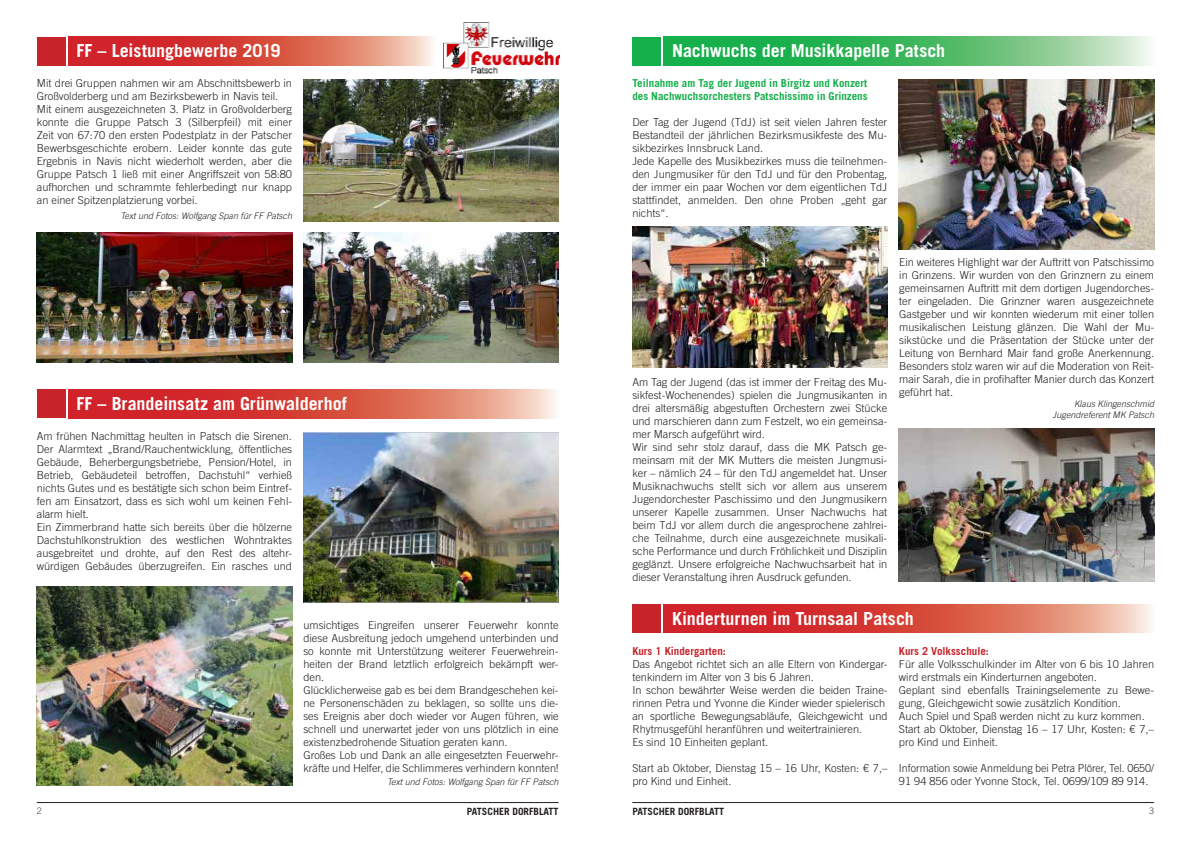
<style>
.page{position:relative;width:1191px;height:842px;background:#fff}
.page>*{position:absolute;margin:0;border:0;box-sizing:border-box;transform-origin:0 0}
.t1{font:700 18px "Trade Gothic LT Std";color:#fff}
.t2{font:300 11px/13px "Trade Gothic LT Std";color:#231f20}
.t3{font:700 11px/13px "Trade Gothic LT Std";color:#15b04b}
.t4{font:700 11px "Trade Gothic LT Std";color:#c8242b}
.t5{font:700 10px "Trade Gothic LT Std";color:#231f20}
.t6{font:italic 300 9px/11px "Trade Gothic LT Std";color:#231f20;text-align:right}
.t7{font:300 9px "Trade Gothic LT Std";color:#3e3e3f}
</style>
<div class="page">
<hr style="left:37px;top:802px;width:521px;height:1px;background:#231f20">
<hr style="left:632px;top:802px;width:522px;height:1px;background:#231f20">
<div style="left:37px;top:37px;width:28px;height:28px;background:#c8242b"></div>
<svg style="left:68px;top:37px;width:365px;height:28px;background:#da5950"></svg>
<div style="left:632px;top:37px;width:28px;height:28px;background:#15b04b"></div>
<svg style="left:663px;top:37px;width:487px;height:28px;background:#53bf70"></svg>
<img style="left:37px;top:232px;width:255px;height:131px">
<img style="left:303px;top:79px;width:255px;height:142px">
<div style="left:37px;top:390px;width:28px;height:28px;background:#c8242b"></div>
<svg style="left:68px;top:390px;width:488px;height:28px;background:#da5950"></svg>
<img style="left:303px;top:432px;width:255px;height:170px">
<img style="left:632px;top:226px;width:255px;height:142px">
<img style="left:899px;top:79px;width:255px;height:170px">
<img style="left:899px;top:428px;width:255px;height:153px">
<img style="left:303px;top:232px;width:255px;height:131px">
<img style="left:37px;top:587px;width:255px;height:198px">
<img style="left:444px;top:23px;width:115px;height:51px">
<div style="left:632px;top:604px;width:28px;height:29px;background:#c8242b"></div>
<svg style="left:663px;top:604px;width:489px;height:29px;background:#da594f"></svg>
<h1 class="t1" style="left:77px;top:39px;width:205px">FF – Leistungbewerbe 2019</h1>
<h1 class="t1" style="left:672px;top:39px;width:275px">Nachwuchs der Musikkapelle Patsch</h1>
<p class="t3" style="left:632px;top:77px;width:237px">Teilnahme am Tag der Jugend in Birgitz und Konzert des Nachwuchsorchesters Patschissimo in Grinzens</p>
<p class="t2" style="left:632px;top:116px;width:256px">Der Tag der Jugend (TdJ) ist seit vielen Jahren fester Bestandteil der jährlichen Bezirksmusikfeste des Mu&shy;sikbezirkes Innsbruck Land.<br>Jede Kapelle des Musikbezirkes muss die teilnehmen&shy;den Jungmusiker für den TdJ und für den Probentag, der immer ein paar Wochen vor dem eigentlichen TdJ stattfindet, anmelden. Den ohne Proben „geht gar nichts“.</p>
<p class="t2" style="left:37px;top:77px;width:257px">Mit drei Gruppen nahmen wir am Abschnittsbewerb in Großvolderberg und am Bezirksbewerb in Navis teil.<br>Mit einem ausgezeichneten 3. Platz in Großvolderberg konnte die Gruppe Patsch 3 (Silberpfeil) mit einer Zeit von 67:70 den ersten Podestplatz in der Patscher Bewerbsgeschichte erobern. Leider konnte das gute Ergebnis in Navis nicht wiederholt werden, aber die Gruppe Patsch 1 ließ mit einer Angriffszeit von 58:80 aufhorchen und schrammte fehlerbedingt nur knapp an einer Spitzenplatzierung vorbei.</p>
<p class="t6" style="left:120px;top:211px;width:173px">Text und Fotos: Wolfgang Span für FF Patsch</p>
<h1 class="t1" style="left:77px;top:392px;width:272px">FF – Brandeinsatz am Grünwalderhof</h1>
<p class="t2" style="left:37px;top:430px;width:257px">Am frühen Nachmittag heulten in Patsch die Sirenen.<br>Der Alarmtext „Brand/Rauchentwicklung, öffentliches Gebäude, Beherbergungsbetriebe, Pension/Hotel, in Betrieb, Gebäudeteil betroffen, Dachstuhl“ verhieß nichts Gutes und es bestätigte sich schon beim Eintref&shy;fen am Einsatzort, dass es sich wohl um keinen Fehl&shy;alarm hielt.<br>Ein Zimmerbrand hatte sich bereits über die hölzerne Dachstuhlkonstruktion des westlichen Wohntraktes ausgebreitet und drohte, auf den Rest des altehr&shy;würdigen Gebäudes überzugreifen. Ein rasches und</p>
<p class="t2" style="left:303px;top:618px;width:257px">umsichtiges Eingreifen unserer Feuerwehr konnte diese Ausbreitung jedoch umgehend unterbinden und so konnte mit Unterstützung weiterer Feuerwehrein&shy;heiten der Brand letztlich erfolgreich bekämpft wer&shy;den.<br>Glücklicherweise gab es bei dem Brandgeschehen kei&shy;ne Personenschäden zu beklagen, so sollte uns die&shy;ses Ereignis aber doch wieder vor Augen führen, wie schnell und unerwartet jeder von uns plötzlich in eine existenzbedrohende Situation geraten kann.<br>Großes Lob und Dank an alle eingesetzten Feuerwehr&shy;kräfte und Helfer, die Schlimmeres verhindern konnten!</p>
<p class="t6" style="left:387px;top:776px;width:173px">Text und Fotos: Wolfgang Span für FF Patsch</p>
<p class="t2" style="left:632px;top:376px;width:256px">Am Tag der Jugend (das ist immer der Freitag des Mu&shy;sikfest-Wochenendes) spielen die Jungmusikanten in drei altersmäßig abgestuften Orchestern zwei Stücke und marschieren dann zum Festzelt, wo ein gemeinsa&shy;mer Marsch aufgeführt wird.<br>Wir sind sehr stolz darauf, dass die MK Patsch ge&shy;meinsam mit der MK Mutters die meisten Jungmusi&shy;ker – nämlich 24 – für den TdJ angemeldet hat. Unser Musiknachwuchs stellt sich vor allem aus unserem Jugendorchester Paschissimo und den Jungmusikern unserer Kapelle zusammen. Unser Nachwuchs hat beim TdJ vor allem durch die angesprochene zahlrei&shy;che Teilnahme, durch eine ausgezeichnete musikali&shy;sche Performance und durch Fröhlichkeit und Disziplin geglänzt. Unsere erfolgreiche Nachwuchsarbeit hat in dieser Veranstaltung ihren Ausdruck gefunden.</p>
<p class="t2" style="left:899px;top:255px;width:256px;text-align:justify">Ein weiteres Highlight war der Auftritt von Patschissimo in Grinzens. Wir wurden von den Grinznern zu einem gemeinsamen Auftritt mit dem dortigen Jugendorches&shy;ter eingeladen. Die Grinzner waren ausgezeichnete Gastgeber und wir konnten wiederum mit einer tollen musikalischen Leistung glänzen. Die Wahl der Mu&shy;sikstücke und die Präsentation der Stücke unter der Leitung von Bernhard Mair fand große Anerkennung.<br>Besonders stolz waren wir auf die Moderation von Reit&shy;mair Sarah, die in profihafter Manier durch das Konzert geführt hat.</p>
<p class="t6" style="left:1052px;top:398px;width:103px">Klaus Klingenschmid<br>Jugendreferent MK Patsch</p>
<h1 class="t1" style="left:672px;top:607px;width:243px">Kinderturnen im Turnsaal Patsch</h1>
<p class="t4" style="left:632px;top:644px;width:95px">Kurs 1 Kindergarten:</p>
<p class="t2" style="left:632px;top:657px;width:257px">Das Angebot richtet sich an alle Eltern von Kindergar&shy;tenkindern im Alter von 3 bis 6 Jahren.<br>In schon bewährter Weise werden die beiden Traine&shy;rinnen Petra und Yvonne die Kinder wieder spielerisch an sportliche Bewegungsabläufe, Gleichgewicht und Rhytmusgefühl heranführen und weitertrainieren.<br>Es sind 10 Einheiten geplant.</p>
<p class="t2" style="left:632px;top:761px;width:257px">Start ab Oktober, Dienstag 15 – 16 Uhr, Kosten: € 7,– pro Kind und Einheit.</p>
<p class="t4" style="left:899px;top:644px;width:92px">Kurs 2 Volksschule:</p>
<p class="t2" style="left:899px;top:657px;width:257px">Für alle Volksschulkinder im Alter von 6 bis 10 Jahren wird erstmals ein Kinderturnen angeboten.<br>Geplant sind ebenfalls Trainingselemente zu Bewe&shy;gung, Gleichgewicht sowie zusätzlich Kondition.<br>Auch Spiel und Spaß werden nicht zu kurz kommen.<br>Start ab Oktober, Dienstag 16 – 17 Uhr, Kosten: € 7,– pro Kind und Einheit.</p>
<p class="t2" style="left:899px;top:761px;width:257px">Information sowie Anmeldung bei Petra Plörer, Tel. 0650/<br>91 94 856 oder Yvonne Stock, Tel. 0699/109 89 914.</p>
<p class="t7" style="left:37px;top:805px;width:7px">2</p>
<p class="t5" style="left:467px;top:806px;width:93px">PATSCHER DORFBLATT</p>
<p class="t5" style="left:632px;top:806px;width:93px">PATSCHER DORFBLATT</p>
<p class="t7" style="left:1149px;top:805px;width:7px">3</p>
</div>
